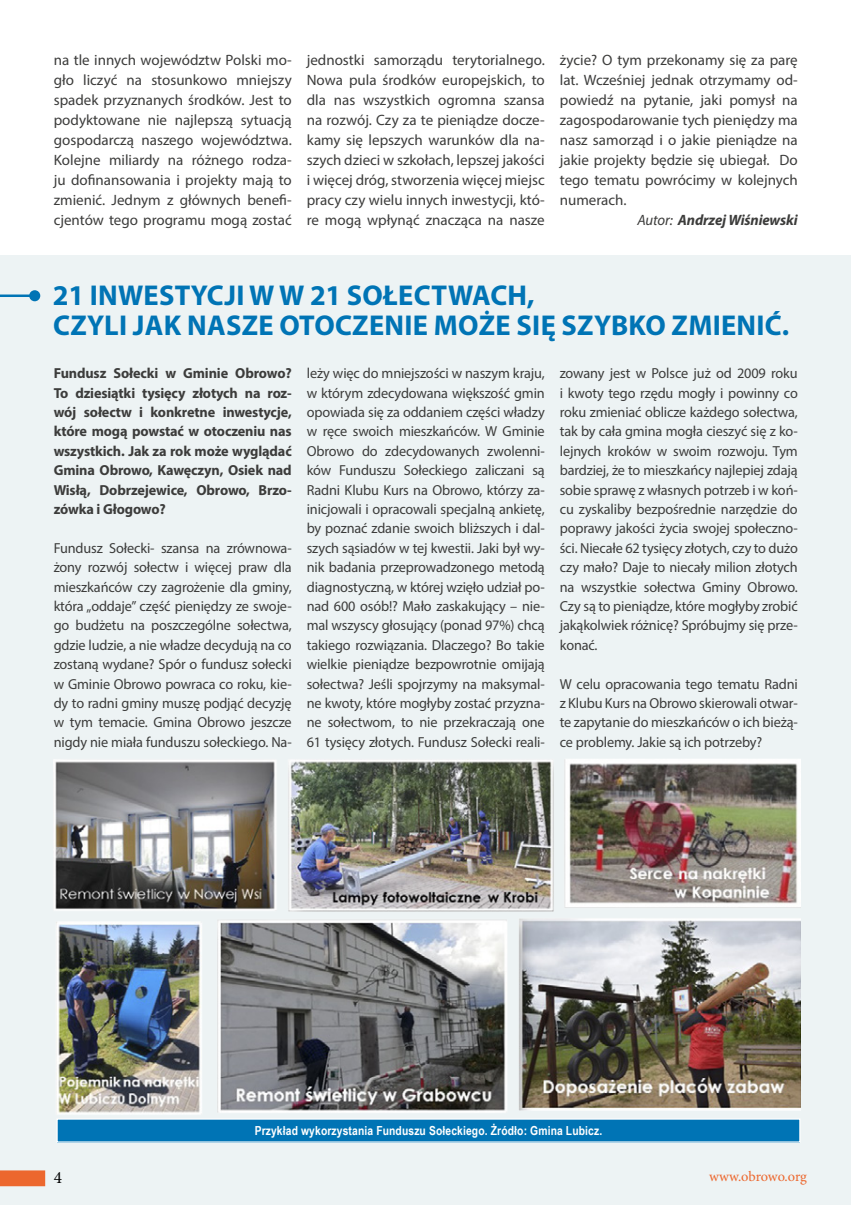
<style>
.page{position:relative;width:851px;height:1205px;background:#fff}
.page>*{position:absolute;margin:0;border:0;box-sizing:border-box;transform-origin:0 0}
.t1{font:700 28.75px/30px "Myriad Pro";letter-spacing:.01em;color:#0074b5}
.t2{font:17.25px "Minion Pro";color:#000}
.t3{font:15px/20px "Myriad Pro";color:#3c3c3b;text-align:justify}
.t4{font:italic 700 15px "Myriad Pro";letter-spacing:-.01em;color:#3c3c3b}
.t5{font:14.5px/19.4px "Myriad Pro";letter-spacing:-.01em;color:#3c3c3b;text-align:justify}
.t6{font:700 14.5px/19.4px "Myriad Pro";letter-spacing:-.01em;color:#3c3c3b;text-align:justify}
.t7{font:14.38px "Minion Pro";letter-spacing:-.01em;color:#ec672e}
.t8{font:700 12.5px "Arial Narrow";letter-spacing:.01em;color:#fff}
.s1{font-weight:400}
</style>
<div class="page">
<div style="left:0;top:255px;width:850px;height:950px;background:#edf3f4"></div>
<hr style="left:850px;top:0;width:1px;height:1205px;background:#edf3f4">
<hr style="left:0;top:294px;width:35px;height:3px;background:#0074b5">
<div style="left:29px;top:290px;width:11px;height:11px;background:#0074b5;border-radius:50%"></div>
<img style="left:54px;top:759px;width:746px;height:356px">
<div style="left:57px;top:1119px;width:742px;height:23px;background:#0074b5"></div>
<div style="left:56px;top:1118px;width:744px;height:24px;border:1px solid #fff"></div>
<div style="left:0;top:1170px;width:45px;height:16px;background:#ec672e"></div>
<p class="t3" style="left:54px;top:50px;width:239px">na tle innych województw Polski mo&shy;gło liczyć na stosunkowo mniejszy spadek przyznanych środków. Jest to podyktowane nie najlepszą sytuacją gospodarczą naszego województwa.<br>Kolejne miliardy na różnego rodza&shy;ju dofinansowania i projekty mają to zmienić. Jednym z głównych benefi&shy;cjentów tego programu mogą zostać</p>
<p class="t3" style="left:307px;top:50px;width:239px">jednostki samorządu terytorialnego.<br>Nowa pula środków europejskich, to dla nas wszystkich ogromna szansa na rozwój. Czy za te pieniądze docze&shy;kamy się lepszych warunków dla na&shy;szych dzieci w szkołach, lepszej jakości i więcej dróg, stworzenia więcej miejsc pracy czy wielu innych inwestycji, któ&shy;re mogą wpłynąć znacząca na nasze</p>
<p class="t3" style="left:559px;top:49px;width:239px">życie? O tym przekonamy się za parę</p>
<p class="t3" style="left:559px;top:69px;width:239px">lat. Wcześniej jednak otrzymamy od-</p>
<p class="t3" style="left:559px;top:89px;width:239px">powiedź na pytanie, jaki pomysł na</p>
<p class="t3" style="left:559px;top:109px;width:239px">zagospodarowanie tych pieniędzy ma</p>
<p class="t3" style="left:559px;top:129px;width:239px">nasz samorząd i o jakie pieniądze na</p>
<p class="t3" style="left:559px;top:149px;width:239px">jakie projekty będzie się ubiegał. Do</p>
<p class="t3" style="left:559px;top:169px;width:239px">tego tematu powrócimy w kolejnych</p>
<p class="t3" style="left:559px;top:189px;width:68px">numerach.</p>
<p class="t4" style="left:637px;top:210px;width:162px"><span class="s1">Autor:</span> Andrzej Wiśniewski</p>
<h1 class="t1" style="left:53px;top:279px;width:737px">21 inwestycji w w 21 sołectwach,<br>czyli jak nasze otoczenie może się szybko zmienić.</h1>
<p class="t6" style="left:54px;top:363px;width:239px">Fundusz Sołecki w Gminie Obrowo?<br>To dziesiątki tysięcy złotych na roz&shy;wój sołectw i konkretne inwestycje, które mogą powstać w otoczeniu nas wszystkich. Jak za rok może wyglądać Gmina Obrowo, Kawęczyn, Osiek nad Wisłą, Dobrzejewice, Obrowo, Brzo&shy;zówka i Głogowo?</p>
<p class="t5" style="left:54px;top:538px;width:239px">Fundusz Sołecki- szansa na zrównowa&shy;żony rozwój sołectw i więcej praw dla mieszkańców czy zagrożenie dla gminy, która „oddaje” część pieniędzy ze swoje&shy;go budżetu na poszczególne sołectwa, gdzie ludzie, a nie władze decydują na co zostaną wydane? Spór o fundusz sołecki w Gminie Obrowo powraca co roku, kie&shy;dy to radni gminy muszę podjąć decyzję w tym temacie. Gmina Obrowo jeszcze nigdy nie miała funduszu sołeckiego. Na-</p>
<p class="t5" style="left:307px;top:363px;width:239px">leży więc do mniejszości w naszym kraju, w którym zdecydowana większość gmin opowiada się za oddaniem części władzy w ręce swoich mieszkańców. W Gminie Obrowo do zdecydowanych zwolenni&shy;ków Funduszu Sołeckiego zaliczani są Radni Klubu Kurs na Obrowo, którzy za&shy;inicjowali i opracowali specjalną ankietę, by poznać zdanie swoich bliższych i dal&shy;szych sąsiadów w tej kwestii. Jaki był wy&shy;nik badania przeprowadzonego metodą diagnostyczną, w której wzięło udział po&shy;nad 600 osób!? Mało zaskakujący – nie&shy;mal wszyscy głosujący (ponad 97%) chcą takiego rozwiązania. Dlaczego? Bo takie wielkie pieniądze bezpowrotnie omijają sołectwa? Jeśli spojrzymy na maksymal&shy;ne kwoty, które mogłyby zostać przyzna&shy;ne sołectwom, to nie przekraczają one 61 tysięcy złotych. Fundusz Sołecki reali-</p>
<p class="t5" style="left:559px;top:363px;width:239px">zowany jest w Polsce już od 2009 roku i kwoty tego rzędu mogły i powinny co roku zmieniać oblicze każdego sołectwa, tak by cała gmina mogła cieszyć się z ko&shy;lejnych kroków w swoim rozwoju. Tym bardziej, że to mieszkańcy najlepiej zdają sobie sprawę z własnych potrzeb i w koń&shy;cu zyskaliby bezpośrednie narzędzie do poprawy jakości życia swojej społeczno&shy;ści. Niecałe 62 tysięcy złotych, czy to dużo czy mało? Daje to niecały milion złotych na wszystkie sołectwa Gminy Obrowo.<br>Czy są to pieniądze, które mogłyby zrobić jakąkolwiek różnicę? Spróbujmy się prze&shy;konać.</p>
<p class="t5" style="left:559px;top:674px;width:239px">W celu opracowania tego tematu Radni z Klubu Kurs na Obrowo skierowali otwar&shy;te zapytanie do mieszkańców o ich bieżą&shy;ce problemy. Jakie są ich potrzeby?</p>
<p class="t8" style="left:255px;top:1121px;width:349px">Przykład wykorzystania Funduszu Sołeckiego. Żródło: Gmina Lubicz.</p>
<p class="t2" style="left:54px;top:1166px;width:10px">4</p>
<p class="t7" style="left:709px;top:1166px;width:99px">www.obrowo.org</p>
</div>
